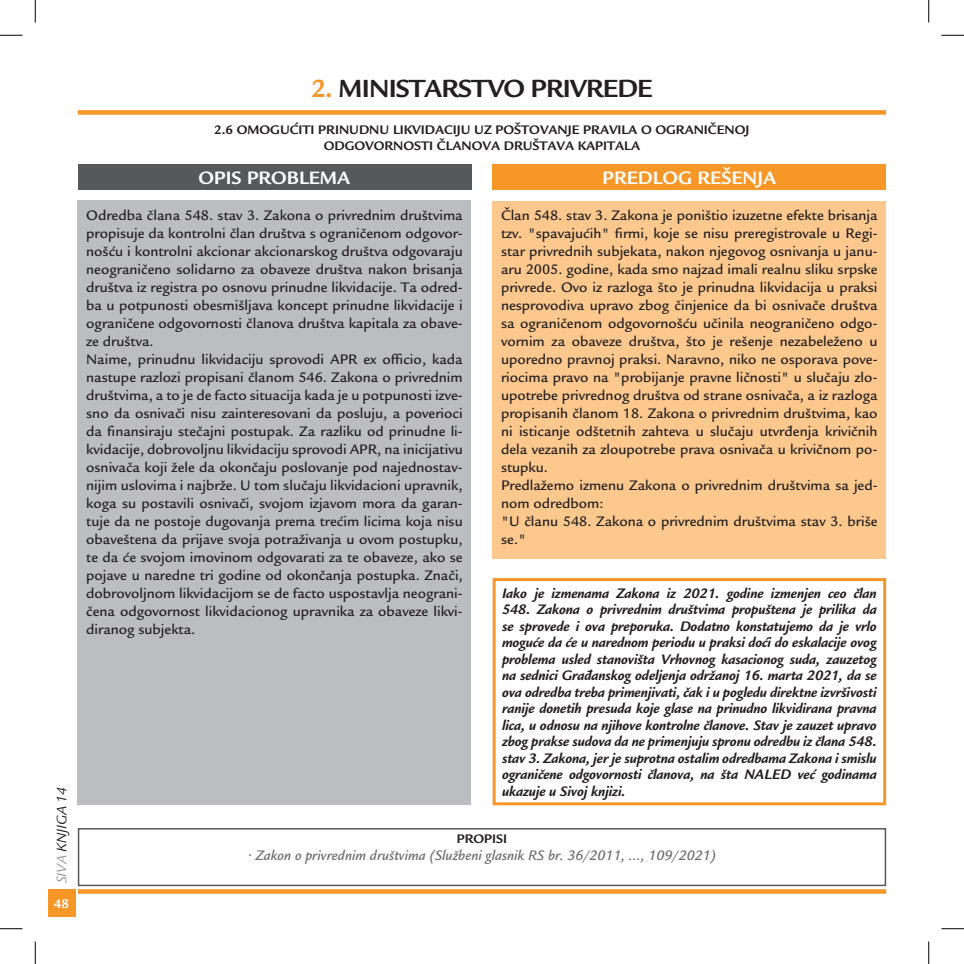
<style>
.page{position:relative;width:964px;height:964px;background:#fff}
.page>*{position:absolute;margin:0;border:0;box-sizing:border-box;transform-origin:0 0}
.Naslov_knjiznog_B{font:700 27px "O Legacy Sans";letter-spacing:-.03em;color:#231f20}
.Naslov_tabele{font:700 19.5px "O Legacy Sans";color:#fff}
.TXT_blokovi{font:500 15px/18px "O Legacy Sans";color:#231f20;text-align:justify}
.Donji_BOX{font:italic 700 15px/16.5px "O Legacy Sans";letter-spacing:-.01em;color:#231f20;text-align:justify}
.zakon{font:italic 500 15px "O Legacy Sans";color:#6c6d70}
.t1{font:italic 15px "O Legacy Sans";color:#231f20}
.t2{font:700 13.65px "O Legacy Sans";color:#fff}
.t3{font:700 13.5px/16.2px "O Legacy Sans";color:#231f20;text-align:center}
.s1{color:#939598}
.s2{color:#f79727}
</style>
<div class="page">
<div style="left:48px;top:889px;width:27px;height:27px;background:#f79727"></div>
<svg style="left:78px;top:889px;width:808px;height:4px;fill:#f79727"></svg>
<div style="left:78px;top:164px;width:393px;height:26px;background:#57585a"></div>
<div style="left:492px;top:164px;width:394px;height:26px;background:#f79727"></div>
<div style="left:78px;top:200px;width:393px;height:605px;background:#bcbdc0"></div>
<div style="left:492px;top:200px;width:394px;height:358px;background:#fcc88e"></div>
<div style="left:78px;top:828px;width:808px;height:58px;border:2px solid #57585a"></div>
<div style="left:78px;top:110px;width:808px;height:5px;background:#f79727"></div>
<div style="left:492px;top:578px;width:394px;height:227px;border:3px solid #f79727"></div>
<svg style="left:0;top:35px;width:22px;height:1px"></svg>
<svg style="left:941px;top:35px;width:22px;height:1px"></svg>
<svg style="left:0;top:928px;width:22px;height:1px"></svg>
<svg style="left:941px;top:928px;width:22px;height:1px"></svg>
<svg style="left:35px;top:0;width:1px;height:22px"></svg>
<svg style="left:35px;top:941px;width:1px;height:22px"></svg>
<svg style="left:928px;top:0;width:1px;height:22px"></svg>
<svg style="left:928px;top:941px;width:1px;height:22px"></svg>
<p class="t1" style="left:53px;top:883px;width:98px;rotate:-90deg"><span class="s1">SIVA</span> KNJIGA 14</p>
<p class="t2" style="left:54px;top:896px;width:17px">48</p>
<p class="Naslov_knjiznog_B" style="left:311px;top:72px;width:343px"><span class="s2">2.</span> MINISTARSTVO PRIVREDE</p>
<p class="t3" style="left:214px;top:121px;width:536px">2.6 OMOGUĆITI PRINUDNU LIKVIDACIJU UZ POŠTOVANJE PRAVILA O OGRANIČENOJ<br>ODGOVORNOSTI ČLANOVA DRUŠTAVA KAPITALA</p>
<p class="Naslov_tabele" style="left:199px;top:166px;width:153px">OPIS PROBLEMA</p>
<p class="Naslov_tabele" style="left:602px;top:166px;width:175px">PREDLOG REŠENJA</p>
<p class="TXT_blokovi" style="left:86px;top:206px;width:378px">Odredba člana 548. stav 3. Zakona o privrednim društvima propisuje da kontrolni član društva s ograničenom odgovor&shy;nošću i kontrolni akcionar akcionarskog društva odgovaraju neograničeno solidarno za obaveze društva nakon brisanja društva iz registra po osnovu prinudne likvidacije. Ta odred&shy;ba u potpunosti obesmišljava koncept prinudne likvidacije i ograničene odgovornosti članova društva kapitala za obave&shy;ze društva.</p>
<p class="TXT_blokovi" style="left:86px;top:350px;width:378px">Naime, prinudnu likvidaciju sprovodi APR ex officio, kada nastupe razlozi propisani članom 546. Zakona o privrednim društvima, a to je de facto situacija kada je u potpunosti izve&shy;sno da osnivači nisu zainteresovani da posluju, a poverioci da finansiraju stečajni postupak. Za razliku od prinudne li&shy;kvidacije, dobrovoljnu likvidaciju sprovodi APR, na inicijativu osnivača koji žele da okončaju poslovanje pod najednostav&shy;nijim uslovima i najbrže. U tom slučaju likvidacioni upravnik, koga su postavili osnivači, svojom izjavom mora da garan&shy;tuje da ne postoje dugovanja prema trećim licima koja nisu obaveštena da prijave svoja potraživanja u ovom postupku, te da će svojom imovinom odgovarati za te obaveze, ako se pojave u naredne tri godine od okončanja postupka. Znači, dobrovoljnom likvidacijom se de facto uspostavlja neograni&shy;čena odgovornost likvidacionog upravnika za obaveze likvi&shy;diranog subjekta.</p>
<p class="TXT_blokovi" style="left:501px;top:206px;width:378px">Član 548. stav 3. Zakona je poništio izuzetne efekte brisanja tzv. "spavajućih" firmi, koje se nisu preregistrovale u Regi&shy;star privrednih subjekata, nakon njegovog osnivanja u janu&shy;aru 2005. godine, kada smo najzad imali realnu sliku srpske privrede. Ovo iz razloga što je prinudna likvidacija u praksi nesprovodiva upravo zbog činjenice da bi osnivače društva sa ograničenom odgovornošću učinila neograničeno odgo&shy;vornim za obaveze društva, što je rešenje nezabeleženo u uporedno pravnoj praksi. Naravno, niko ne osporava pove&shy;riocima pravo na "probijanje pravne ličnosti" u slučaju zlo&shy;upotrebe privrednog društva od strane osnivača, a iz razloga propisanih članom 18. Zakona o privrednim društvima, kao ni isticanje odštetnih zahteva u slučaju utvrđenja krivičnih dela vezanih za zloupotrebe prava osnivača u krivičnom po&shy;stupku.</p>
<p class="TXT_blokovi" style="left:501px;top:476px;width:378px">Predlažemo izmenu Zakona o privrednim društvima sa jed&shy;nom odredbom:</p>
<p class="TXT_blokovi" style="left:501px;top:512px;width:378px">"U članu 548. Zakona o privrednim društvima stav 3. briše se."</p>
<p class="Donji_BOX" style="left:502px;top:585px;width:376px">Iako je izmenama Zakona iz 2021. godine izmenjen ceo član 548. Zakona o privrednim društvima propuštena je prilika da se sprovede i ova preporuka. Dodatno konstatujemo da je vrlo moguće da će u narednom periodu u praksi doći do eskalacije ovog problema usled stanovišta Vrhovnog kasacionog suda, zauzetog na sednici Građanskog odeljenja održanoj 16. marta 2021, da se ova odredba treba primenjivati, čak i u pogledu direktne izvršivosti ranije donetih presuda koje glase na prinudno likvidirana pravna lica, u odnosu na njihove kontrolne članove. Stav je zauzet upravo zbog prakse sudova da ne primenjuju spronu odredbu iz člana 548. stav 3. Zakona, jer je suprotna ostalim odredbama Zakona i smislu ograničene odgovornosti članova, na šta NALED već godinama ukazuje u Sivoj knjizi.</p>
<p class="t3" style="left:456px;top:830px;width:52px">PROPISI</p>
<p class="zakon" style="left:248px;top:846px;width:470px">• Zakon o privrednim društvima (Službeni glasnik RS br. 36/2011, ..., 109/2021)</p>
</div>
